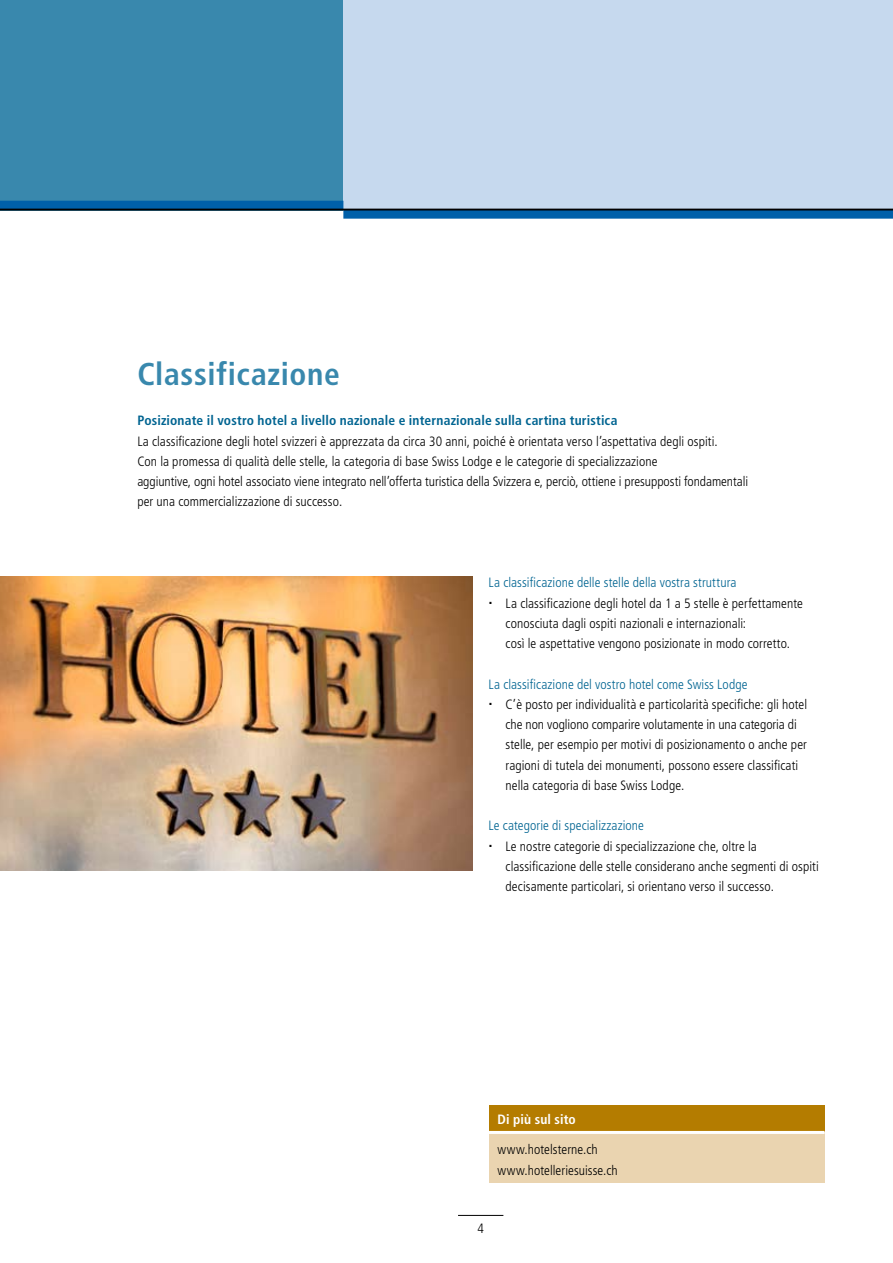
<style>
.page{position:relative;width:893px;height:1263px;background:#fff}
.page>*{position:absolute;margin:0;border:0;box-sizing:border-box;transform-origin:0 0}
.t1{font:700 condensed 31.5px "Frutiger LT Std";letter-spacing:.025em;color:#3988ad}
.t2{font:300 condensed 13.5px/20.2px "Frutiger LT Std";letter-spacing:.005em;color:#000}
.t3{font:300 condensed 13.5px "Frutiger LT Std";letter-spacing:.005em;color:#006491}
.t4{font:700 condensed 13.5px "Frutiger LT Std";letter-spacing:.01em;color:#006491}
.t5{font:700 condensed 13.5px "Frutiger LT Std";letter-spacing:.01em;color:#fff}
</style>
<div class="page">
<div style="left:0;top:0;width:343px;height:210px;background:#3988ad"></div>
<div style="left:343px;top:0;width:550px;height:210px;background:#c6d9ee"></div>
<div style="left:0;top:201px;width:343px;height:9px;background:#0060a9"></div>
<div style="left:343px;top:210px;width:550px;height:9px;background:#0060a9"></div>
<hr style="left:0;top:209px;width:893px;height:1px;background:#000">
<hr style="left:458px;top:1215px;width:45px;height:1px;background:#000">
<img style="left:0;top:577px;width:473px;height:293px">
<div style="left:489px;top:1105px;width:335px;height:27px;background:#b47c00"></div>
<div style="left:489px;top:1132px;width:335px;height:51px;background:#ead4b0"></div>
<hr style="left:489px;top:1131px;width:335px;height:3px;background:#fff">
<h1 class="t1" style="left:137px;top:355px;width:204px">Classificazione</h1>
<p class="t4" style="left:137px;top:413px;width:482px">Posizionate il vostro hotel a livello nazionale e internazionale sulla cartina turistica</p>
<p class="t2" style="left:137px;top:431px;width:612px">La classificazione degli hotel svizzeri è apprezzata da circa 30 anni, poiché è orientata verso l’aspettativa degli ospiti.<br>Con la promessa di qualità delle stelle, la categoria di base Swiss Lodge e le categorie di specializzazione<br>aggiuntive, ogni hotel associato viene integrato nell’offerta turistica della Svizzera e, perciò, ottiene i presupposti fondamentali per una commercializzazione di successo.</p>
<p class="t3" style="left:489px;top:575px;width:249px">La classificazione delle stelle della vostra struttura</p>
<p class="t2" style="left:506px;top:593px;width:299px">La classificazione degli hotel da 1 a 5 stelle è perfettamente conosciuta dagli ospiti nazionali e internazionali:<br>così le aspettative vengono posizionate in modo corretto.</p>
<p class="t3" style="left:489px;top:676px;width:260px">La classificazione del vostro hotel come Swiss Lodge</p>
<p class="t2" style="left:506px;top:694px;width:303px">C’è posto per individualità e particolarità specifiche: gli hotel che non vogliono comparire volutamente in una categoria di stelle, per esempio per motivi di posizionamento o anche per ragioni di tutela dei monumenti, possono essere classificati nella categoria di base Swiss Lodge.</p>
<p class="t3" style="left:489px;top:818px;width:157px">Le categorie di specializzazione</p>
<p class="t2" style="left:506px;top:836px;width:315px">Le nostre categorie di specializzazione che, oltre la classificazione delle stelle considerano anche segmenti di ospiti decisamente particolari, si orientano verso il successo.</p>
<p class="t5" style="left:497px;top:1111px;width:80px">Di più sul sito</p>
<p class="t2" style="left:497px;top:1140px;width:122px">www.hotelsterne.ch www.hotelleriesuisse.ch</p>
<p class="t2" style="left:477px;top:1218px;width:8px">4</p>
</div>
